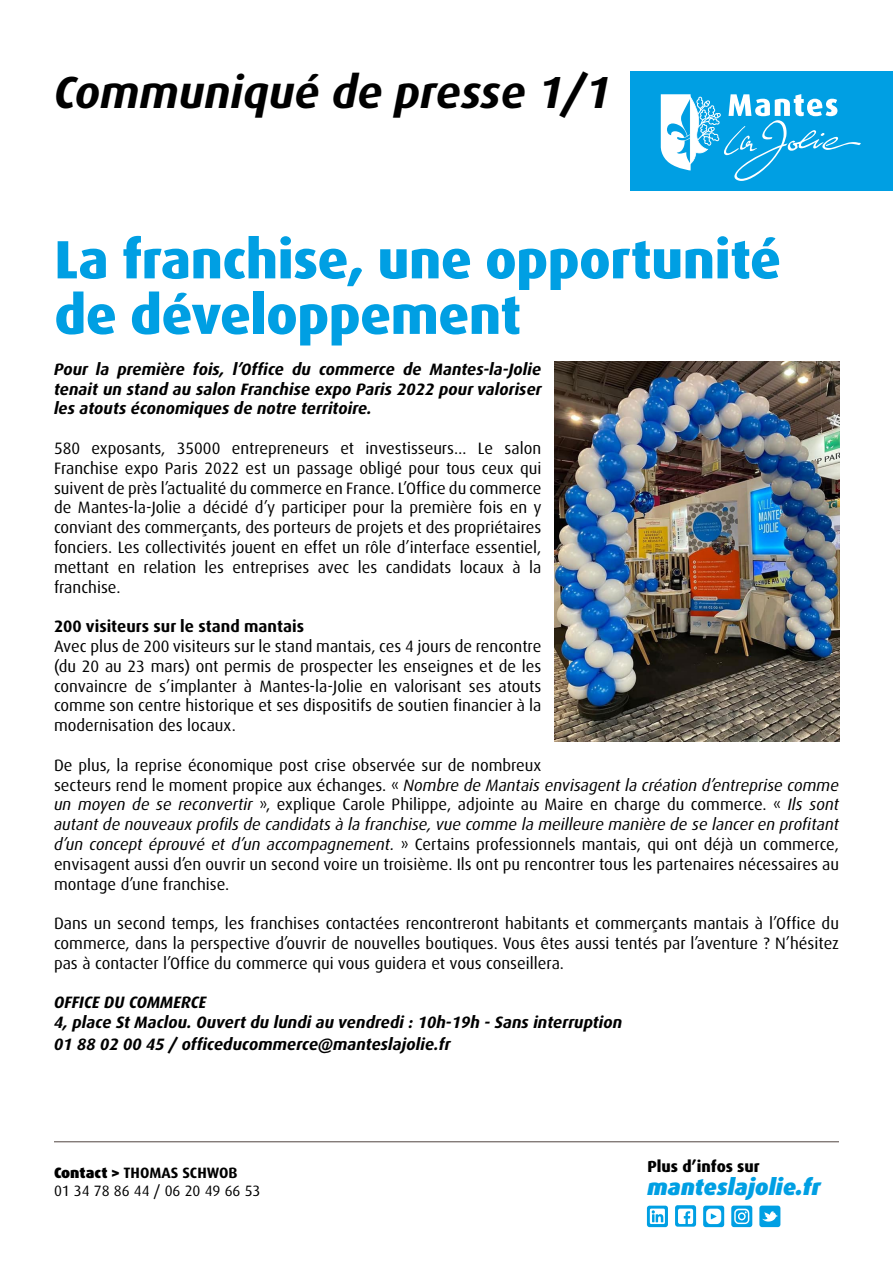
<style>
.page{position:relative;width:893px;height:1263px;background:#fff}
.page>*{position:absolute;margin:0;border:0;box-sizing:border-box;transform-origin:0 0}
.t1{font:800 54px/55.5px "Dax";letter-spacing:-.01em;color:#009fe3}
.t2{font:italic 700 45px "Dax";color:#000}
.t3{font:italic 900 22.95px "Dax";color:#009fe3}
.t4{font:16.5px/19.8px "Dax";color:#000;text-align:justify}
.t5{font:italic 700 16.5px/19.8px "Dax";color:#000;text-align:justify}
.t6{font:700 16.5px "Dax";color:#000}
.t7{font:800 16.05px "Dax";color:#000}
.t8{font:15px/18px "Dax";color:#000}
.s1{font-style:italic}
.s2{font-weight:900}
.s3{font-weight:700}
</style>
<div class="page">
<div style="left:631px;top:71px;width:262px;height:120px;background:#009fe3"></div>
<svg style="left:661px;top:94px;width:200px;height:87px"></svg>
<svg style="left:703px;top:1205px;width:21px;height:22px"></svg>
<div style="left:675px;top:1205px;width:21px;height:22px;background:#009fe3;border-radius:3px"></div>
<svg style="left:678px;top:1208px;width:15px;height:16px"></svg>
<div style="left:647px;top:1205px;width:21px;height:22px;background:#009fe3;border-radius:3px"></div>
<svg style="left:650px;top:1208px;width:15px;height:16px"></svg>
<svg style="left:731px;top:1205px;width:21px;height:22px"></svg>
<div style="left:759px;top:1205px;width:21px;height:22px;background:#009fe3;border-radius:3px"></div>
<svg style="left:734px;top:1209px;width:15px;height:15px"></svg>
<svg style="left:762px;top:1211px;width:16px;height:10px"></svg>
<svg style="left:706px;top:1209px;width:15px;height:15px"></svg>
<hr style="left:54px;top:1141px;width:785px;height:1px;background:#514541">
<img style="left:554px;top:361px;width:285px;height:381px">
<h2 class="t2" style="left:54px;top:63px;width:558px">Communiqué de presse 1/1</h2>
<h1 class="t1" style="left:54px;top:230px;width:728px">La franchise, une opportunité de développement</h1>
<p class="t5" style="left:54px;top:359px;width:489px">Pour la première fois, l’Office du commerce de Mantes-la-Jolie tenait un stand au salon Franchise expo Paris 2022 pour valoriser les atouts économiques de notre territoire.</p>
<p class="t4" style="left:54px;top:438px;width:489px">580 exposants, 35000 entrepreneurs et investisseurs… Le salon Franchise expo Paris 2022 est un passage obligé pour tous ceux qui suivent de près l’actualité du commerce en France. L’Office du commerce de Mantes-la-Jolie a décidé d’y participer pour la première fois en y conviant des commerçants, des porteurs de projets et des propriétaires fonciers. Les collectivités jouent en effet un rôle d’interface essentiel, mettant en relation les entreprises avec les candidats locaux à la franchise.</p>
<p class="t6" style="left:54px;top:615px;width:252px">200 visiteurs sur le stand mantais</p>
<p class="t4" style="left:54px;top:636px;width:489px">Avec plus de 200 visiteurs sur le stand mantais, ces 4 jours de rencontre (du 20 au 23 mars) ont permis de prospecter les enseignes et de les convaincre de s’implanter à Mantes-la-Jolie en valorisant ses atouts comme son centre historique et ses dispositifs de soutien financier à la modernisation des locaux.</p>
<p class="t4" style="left:54px;top:755px;width:786px;text-align:left">De plus, la reprise économique post crise observée sur de nombreux<br>secteurs rend le moment propice aux échanges. « <span class="s1">Nombre de Mantais envisagent la création d’entreprise comme un moyen de se reconvertir</span> », explique Carole Philippe, adjointe au Maire en charge du commerce. « <span class="s1">Ils sont autant de nouveaux profils de candidats à la franchise, vue comme la meilleure manière de se lancer en profitant d’un concept éprouvé et d’un accompagnement.</span> » Certains professionnels mantais, qui ont déjà un commerce, envisagent aussi d’en ouvrir un second voire un troisième. Ils ont pu rencontrer tous les partenaires nécessaires au montage d’une franchise.</p>
<p class="t4" style="left:54px;top:913px;width:786px">Dans un second temps, les franchises contactées rencontreront habitants et commerçants mantais à l’Office du commerce, dans la perspective d’ouvrir de nouvelles boutiques. Vous êtes aussi tentés par l’aventure ? N’hésitez pas à contacter l’Office du commerce qui vous guidera et vous conseillera.</p>
<p class="t5" style="left:54px;top:992px;width:570px">OFFICE DU COMMERCE<br>4, place St Maclou. Ouvert du lundi au vendredi : 10h-19h - Sans interruption</p>
<p class="t5" style="left:54px;top:1034px;width:398px">01 88 02 00 45 / officeducommerce@manteslajolie.fr</p>
<p class="t8" style="left:54px;top:1163px;width:208px"><span class="s2">Contact &gt;</span> <span class="s3">THOMAS SCHWOB<br></span>01 34 78 86 44 / 06 20 49 66 53</p>
<p class="t7" style="left:647px;top:1156px;width:114px">Plus d’infos sur</p>
<h3 class="t3" style="left:647px;top:1172px;width:175px">manteslajolie.fr</h3>
</div>
